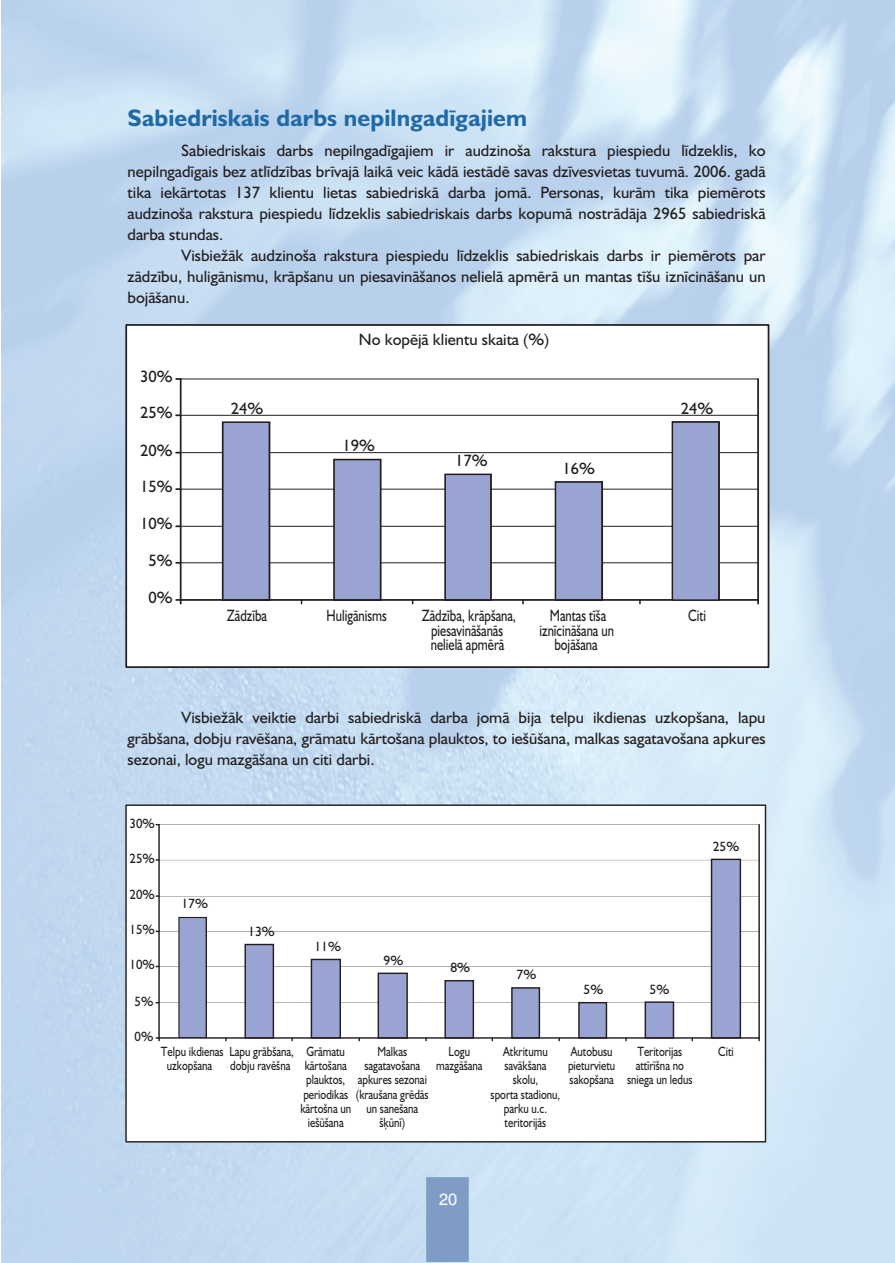
<style>
.page{position:relative;width:895px;height:1263px;background:#fff}
.page>*{position:absolute;margin:0;border:0;box-sizing:border-box;transform-origin:0 0}
.t1{font:700 24px "Humanist 521 CE";letter-spacing:.005em;color:#1f6aa7}
.t2{font:16.5px/21px "Humanist 521 CE";color:#231f20;text-align:justify}
.t3{font:16.5px/14.9px "Humanist 521 CE";color:#231f20;scale:.76 1}
.t4{font:16.5px "Swiss CE";color:#fff}
.t5{font:13.5px/14.2px "Humanist 521 CE";color:#231f20;text-align:center;scale:.8 1}
.t6{font:13.5px "Humanist 521 CE";color:#231f20}
.t7{font:13.5px "Humanist 521 CE";color:#231f20;scale:.95 1}
</style>
<div class="page">
<img style="left:2px;top:0;width:893px;height:1263px">
<div style="left:426px;top:1177px;width:43px;height:85px;background:#809cc5"></div>
<div style="left:126px;top:805px;width:639px;height:337px;background:#fff"></div>
<svg style="left:155px;top:823px;width:605px;height:219px"></svg>
<div style="left:126px;top:325px;width:642px;height:342px;background:#fff"></div>
<div style="left:125px;top:324px;width:644px;height:344px;border:2px solid #231f20"></div>
<svg style="left:175px;top:378px;width:584px;height:227px"></svg>
<p class="t1" style="left:128px;top:102px;width:401px">Sabiedriskais darbs nepilngadīgajiem</p>
<p class="t2" style="left:182px;top:139px;width:585px">Sabiedriskais darbs nepilngadīgajiem ir audzinoša rakstura piespiedu līdzeklis, ko</p>
<p class="t2" style="left:128px;top:160px;width:639px">nepilngadīgais bez atlīdzības brīvajā laikā veic kādā iestādē savas dzīvesvietas tuvumā. 2006. gadā</p>
<p class="t2" style="left:128px;top:181px;width:639px">tika iekārtotas 137 klientu lietas sabiedriskā darba jomā. Personas, kurām tika piemērots</p>
<p class="t2" style="left:128px;top:202px;width:639px">audzinoša rakstura piespiedu līdzeklis sabiedriskais darbs kopumā nostrādāja 2965 sabiedriskā</p>
<p class="t2" style="left:128px;top:223px;width:97px">darba stundas.</p>
<p class="t2" style="left:182px;top:244px;width:585px">Visbiežāk audzinoša rakstura piespiedu līdzeklis sabiedriskais darbs ir piemērots par</p>
<p class="t2" style="left:128px;top:265px;width:639px">zādzību, huligānismu, krāpšanu un piesavināšanos nelielā apmērā un mantas tīšu iznīcināšanu un</p>
<p class="t2" style="left:128px;top:286px;width:63px">bojāšanu.</p>
<p class="t2" style="left:140px;top:365px;width:34px">30%</p>
<p class="t2" style="left:140px;top:402px;width:34px">25%</p>
<p class="t2" style="left:140px;top:439px;width:34px">20%</p>
<p class="t2" style="left:140px;top:475px;width:34px">15%</p>
<p class="t2" style="left:140px;top:513px;width:34px">10%</p>
<p class="t2" style="left:148px;top:549px;width:26px">5%</p>
<p class="t2" style="left:148px;top:586px;width:26px">0%</p>
<p class="t2" style="left:359px;top:328px;width:192px">No kopējā klientu skaita (%)</p>
<p class="t2" style="left:231px;top:397px;width:34px">24%</p>
<p class="t2" style="left:681px;top:397px;width:34px">24%</p>
<p class="t2" style="left:342px;top:435px;width:34px">19%</p>
<p class="t2" style="left:455px;top:449px;width:34px">17%</p>
<p class="t2" style="left:562px;top:457px;width:34px">16%</p>
<p class="t3" style="left:227px;top:607px;width:54px">Zādzība</p>
<p class="t3" style="left:327px;top:607px;width:81px">Huligānisms</p>
<p class="t3" style="left:422px;top:607px;width:126px">Zādzība, krāpšana,</p>
<p class="t3" style="left:688px;top:607px;width:25px">Citi</p>
<p class="t3" style="left:431px;top:622px;width:98px">piesavināšanās nelielā apmērā</p>
<p class="t3" style="left:539px;top:607px;width:100px;text-align:center">Mantas tīša iznīcināšana un bojāšana</p>
<p class="t2" style="left:128px;top:706px;width:639px;text-indent:54px">Visbiežāk veiktie darbi sabiedriskā darba jomā bija telpu ikdienas uzkopšana, lapu grābšana, dobju ravēšana, grāmatu kārtošana plauktos, to iešūšana, malkas sagatavošana apkures sezonai, logu mazgāšana un citi darbi.</p>
<p class="t7" style="left:130px;top:814px;width:28px">30%</p>
<p class="t7" style="left:130px;top:849px;width:28px">25%</p>
<p class="t7" style="left:130px;top:886px;width:28px">20%</p>
<p class="t7" style="left:130px;top:921px;width:28px">15%</p>
<p class="t7" style="left:130px;top:956px;width:28px">10%</p>
<p class="t7" style="left:135px;top:992px;width:21px">5%</p>
<p class="t7" style="left:135px;top:1028px;width:21px">0%</p>
<p class="t6" style="left:181px;top:895px;width:28px">17%</p>
<p class="t6" style="left:248px;top:923px;width:28px">13%</p>
<p class="t6" style="left:314px;top:938px;width:28px">11%</p>
<p class="t6" style="left:383px;top:952px;width:21px">9%</p>
<p class="t6" style="left:450px;top:959px;width:21px">8%</p>
<p class="t6" style="left:516px;top:966px;width:21px">7%</p>
<p class="t6" style="left:713px;top:838px;width:28px">25%</p>
<p class="t6" style="left:583px;top:981px;width:21px">5%</p>
<p class="t6" style="left:649px;top:981px;width:21px">5%</p>
<p class="t5" style="left:300px;top:1044px;width:65px">Grāmatu kārtošana plauktos, periodikas kārtošna un iešūšana</p>
<p class="t5" style="left:491px;top:1044px;width:89px">Atkritumu savākšana skolu,<br>sporta stadionu, parku u.c. teritorijās</p>
<p class="t5" style="left:568px;top:1044px;width:61px;text-align:left">Autobusu pieturvietu sakopšana</p>
<p class="t5" style="left:627px;top:1044px;width:83px">Teritorijas attīrīšna no sniega un ledus</p>
<p class="t5" style="left:356px;top:1044px;width:92px">Malkas sagatavošana apkures sezonai (kraušana grēdās un sanešana šķūnī)</p>
<p class="t5" style="left:436px;top:1044px;width:59px">Logu mazgāšana</p>
<p class="t5" style="left:718px;top:1044px;width:21px">Citi</p>
<p class="t5" style="left:167px;top:1044px;width:161px;line-height:13.8px;text-align:left;text-indent:-6px">Telpu ikdienas Lapu grābšana, uzkopšana</p>
<p class="t5" style="left:230px;top:1058px;width:77px">dobju ravēšna</p>
<p class="t4" style="left:439px;top:1189px;width:20px">20</p>
</div>
